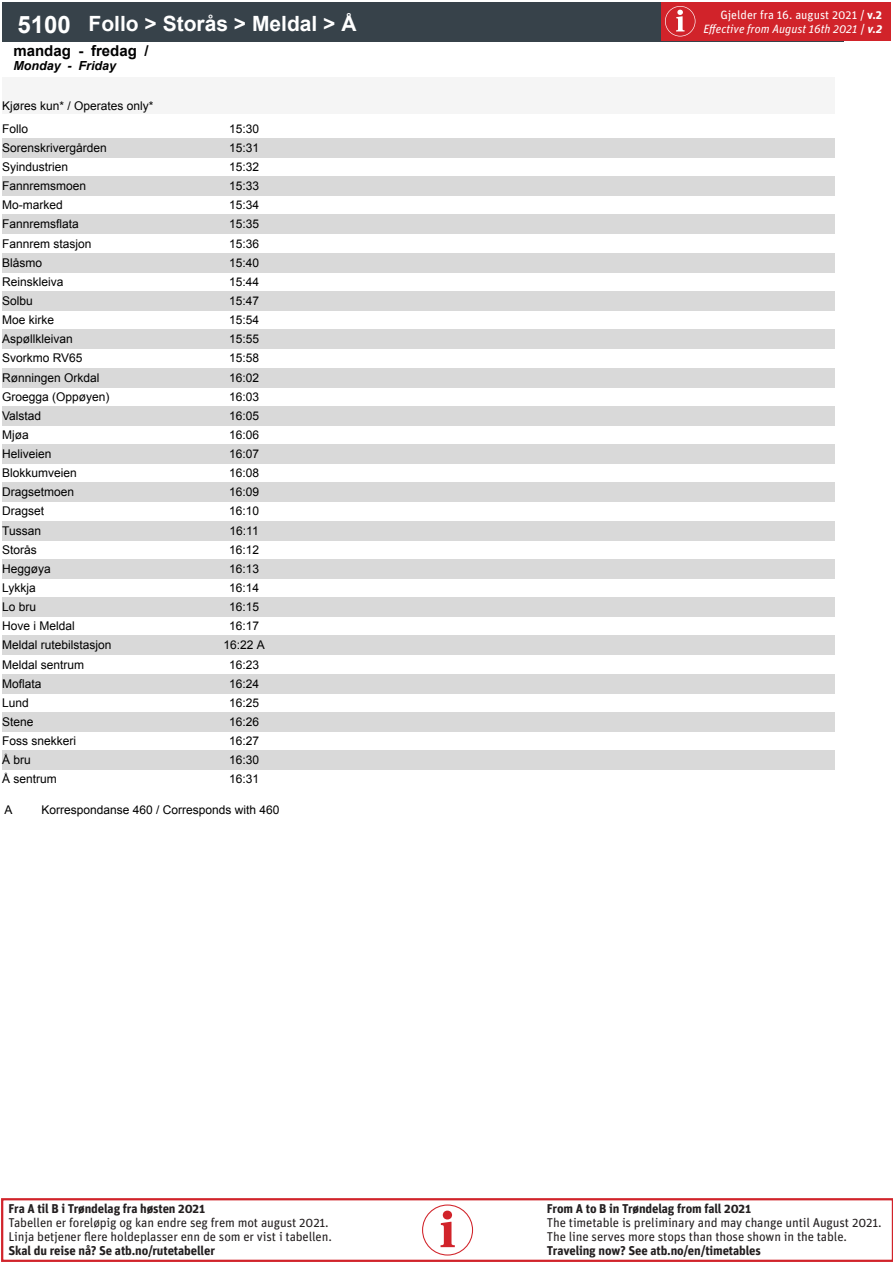
<style>
.page{position:relative;width:893px;height:1263px;background:#fff}
.page>*{position:absolute;margin:0;border:0;box-sizing:border-box;transform-origin:0 0}
.t1{font:700 21px "Arial";color:#fff}
.t2{font:700 15px "Arial";color:#000}
.t3{font:12.75px/14.2px "Unit OT";letter-spacing:-.01em;color:#231f20}
.t4{font:700 12.75px "Unit OT";letter-spacing:-.01em;color:#231f20}
.t5{font:italic 700 12.45px "Arial";color:#000}
.t6{font:12px/22.5px "Arial";color:#000}
.t7{font:italic 12px/14.4px "Unit Pro";color:#fff;text-align:right}
.s1{font-size:24px}
.s2{font-style:normal}
.s3{font-weight:700;font-style:normal}
.s4{font-weight:700}
</style>
<div class="page">
<div style="left:2px;top:138px;width:833px;height:20px;background:#d9d9d9"></div>
<div style="left:2px;top:177px;width:833px;height:19px;background:#d9d9d9"></div>
<div style="left:2px;top:215px;width:833px;height:19px;background:#d9d9d9"></div>
<div style="left:2px;top:253px;width:833px;height:19px;background:#d9d9d9"></div>
<div style="left:2px;top:291px;width:833px;height:20px;background:#d9d9d9"></div>
<div style="left:2px;top:330px;width:833px;height:19px;background:#d9d9d9"></div>
<div style="left:2px;top:368px;width:833px;height:19px;background:#d9d9d9"></div>
<div style="left:2px;top:406px;width:833px;height:19px;background:#d9d9d9"></div>
<div style="left:2px;top:444px;width:833px;height:20px;background:#d9d9d9"></div>
<div style="left:2px;top:483px;width:833px;height:19px;background:#d9d9d9"></div>
<div style="left:2px;top:521px;width:833px;height:19px;background:#d9d9d9"></div>
<div style="left:2px;top:559px;width:833px;height:19px;background:#d9d9d9"></div>
<div style="left:2px;top:598px;width:833px;height:19px;background:#d9d9d9"></div>
<div style="left:2px;top:636px;width:833px;height:19px;background:#d9d9d9"></div>
<div style="left:2px;top:674px;width:833px;height:19px;background:#d9d9d9"></div>
<div style="left:2px;top:712px;width:833px;height:19px;background:#d9d9d9"></div>
<div style="left:2px;top:751px;width:833px;height:19px;background:#d9d9d9"></div>
<div style="left:2px;top:78px;width:214px;height:36px;background:#f5f5f5"></div>
<div style="left:216px;top:78px;width:56px;height:36px;background:#f5f5f5"></div>
<div style="left:272px;top:78px;width:57px;height:36px;background:#f5f5f5"></div>
<div style="left:329px;top:78px;width:56px;height:36px;background:#f5f5f5"></div>
<div style="left:385px;top:78px;width:56px;height:36px;background:#f5f5f5"></div>
<div style="left:441px;top:78px;width:56px;height:36px;background:#f5f5f5"></div>
<div style="left:497px;top:78px;width:57px;height:36px;background:#f5f5f5"></div>
<div style="left:554px;top:78px;width:56px;height:36px;background:#f5f5f5"></div>
<div style="left:610px;top:78px;width:56px;height:36px;background:#f5f5f5"></div>
<div style="left:666px;top:78px;width:56px;height:36px;background:#f5f5f5"></div>
<div style="left:722px;top:78px;width:57px;height:36px;background:#f5f5f5"></div>
<div style="left:779px;top:78px;width:56px;height:36px;background:#f5f5f5"></div>
<div style="left:2px;top:2px;width:85px;height:40px;background:#37424a"></div>
<div style="left:87px;top:2px;width:757px;height:40px;background:#37424a"></div>
<svg style="left:1px;top:1198px;width:892px;height:64px"></svg>
<div style="left:661px;top:2px;width:230px;height:38px;background:#d1232a"></div>
<svg style="left:665px;top:6px;width:30px;height:30px"></svg>
<p class="t1" style="left:18px;top:9px;width:340px"><span class="s1">5100</span> Follo &gt; Storås &gt; Meldal &gt; Å</p>
<p class="t2" style="left:13px;top:40px;width:137px">mandag - fredag /</p>
<p class="t5" style="left:13px;top:57px;width:104px">Monday - Friday</p>
<p class="t6" style="left:2px;top:95px;width:153px">Kjøres kun* / Operates only*<br>Follo</p>
<p class="t6" style="left:229px;top:117px;width:32px">15:30</p>
<p class="t6" style="left:2px;top:136px;width:106px">Sorenskrivergården</p>
<p class="t6" style="left:229px;top:136px;width:32px">15:31</p>
<p class="t6" style="left:2px;top:155px;width:68px">Syindustrien</p>
<p class="t6" style="left:229px;top:155px;width:32px">15:32</p>
<p class="t6" style="left:2px;top:175px;width:86px">Fannremsmoen</p>
<p class="t6" style="left:229px;top:175px;width:32px">15:33</p>
<p class="t6" style="left:2px;top:194px;width:62px">Mo-marked</p>
<p class="t6" style="left:229px;top:194px;width:32px">15:34</p>
<p class="t6" style="left:2px;top:213px;width:78px">Fannremsflata</p>
<p class="t6" style="left:229px;top:213px;width:32px">15:35</p>
<p class="t6" style="left:2px;top:232px;width:91px">Fannrem stasjon</p>
<p class="t6" style="left:229px;top:232px;width:32px">15:36</p>
<p class="t6" style="left:2px;top:251px;width:41px">Blåsmo</p>
<p class="t6" style="left:229px;top:251px;width:32px">15:40</p>
<p class="t6" style="left:2px;top:270px;width:63px">Reinskleiva</p>
<p class="t6" style="left:229px;top:270px;width:32px">15:44</p>
<p class="t6" style="left:2px;top:289px;width:32px">Solbu</p>
<p class="t6" style="left:229px;top:289px;width:32px">15:47</p>
<p class="t6" style="left:2px;top:309px;width:53px">Moe kirke</p>
<p class="t6" style="left:229px;top:309px;width:32px">15:54</p>
<p class="t6" style="left:2px;top:328px;width:72px">Aspøllkleivan</p>
<p class="t6" style="left:229px;top:328px;width:32px">15:55</p>
<p class="t6" style="left:2px;top:347px;width:82px">Svorkmo RV65</p>
<p class="t6" style="left:229px;top:347px;width:32px">15:58</p>
<p class="t6" style="left:2px;top:366px;width:99px">Rønningen Orkdal</p>
<p class="t6" style="left:229px;top:366px;width:32px">16:02</p>
<p class="t6" style="left:2px;top:385px;width:109px">Groegga (Oppøyen)</p>
<p class="t6" style="left:229px;top:385px;width:32px">16:03</p>
<p class="t6" style="left:2px;top:404px;width:41px">Valstad</p>
<p class="t6" style="left:229px;top:404px;width:32px">16:05</p>
<p class="t6" style="left:2px;top:423px;width:28px">Mjøa</p>
<p class="t6" style="left:229px;top:423px;width:32px">16:06</p>
<p class="t6" style="left:2px;top:442px;width:51px">Heliveien</p>
<p class="t6" style="left:229px;top:442px;width:32px">16:07</p>
<p class="t6" style="left:2px;top:462px;width:76px">Blokkumveien</p>
<p class="t6" style="left:229px;top:462px;width:32px">16:08</p>
<p class="t6" style="left:2px;top:481px;width:74px">Dragsetmoen</p>
<p class="t6" style="left:229px;top:481px;width:32px">16:09</p>
<p class="t6" style="left:2px;top:500px;width:44px">Dragset</p>
<p class="t6" style="left:229px;top:500px;width:32px">16:10</p>
<p class="t6" style="left:2px;top:519px;width:40px">Tussan</p>
<p class="t6" style="left:230px;top:519px;width:31px">16:11</p>
<p class="t6" style="left:2px;top:538px;width:36px">Storås</p>
<p class="t6" style="left:229px;top:538px;width:32px">16:12</p>
<p class="t6" style="left:2px;top:557px;width:50px">Heggøya</p>
<p class="t6" style="left:229px;top:557px;width:32px">16:13</p>
<p class="t6" style="left:2px;top:576px;width:35px">Lykkja</p>
<p class="t6" style="left:229px;top:576px;width:32px">16:14</p>
<p class="t6" style="left:2px;top:596px;width:36px">Lo bru</p>
<p class="t6" style="left:229px;top:596px;width:32px">16:15</p>
<p class="t6" style="left:2px;top:615px;width:74px">Hove i Meldal</p>
<p class="t6" style="left:229px;top:615px;width:32px">16:17</p>
<p class="t6" style="left:2px;top:634px;width:111px">Meldal rutebilstasjon</p>
<p class="t6" style="left:223px;top:634px;width:43px">16:22 A</p>
<p class="t6" style="left:2px;top:653px;width:84px">Meldal sentrum</p>
<p class="t6" style="left:229px;top:653px;width:32px">16:23</p>
<p class="t6" style="left:2px;top:672px;width:41px">Moflata</p>
<p class="t6" style="left:229px;top:672px;width:32px">16:24</p>
<p class="t6" style="left:2px;top:691px;width:28px">Lund</p>
<p class="t6" style="left:229px;top:691px;width:32px">16:25</p>
<p class="t6" style="left:2px;top:710px;width:33px">Stene</p>
<p class="t6" style="left:229px;top:710px;width:32px">16:26</p>
<p class="t6" style="left:2px;top:729px;width:76px">Foss snekkeri</p>
<p class="t6" style="left:229px;top:729px;width:32px">16:27</p>
<p class="t6" style="left:2px;top:749px;width:30px">Å bru</p>
<p class="t6" style="left:229px;top:749px;width:32px">16:30</p>
<p class="t6" style="left:2px;top:768px;width:56px">Å sentrum</p>
<p class="t6" style="left:229px;top:768px;width:32px">16:31</p>
<p class="t6" style="left:4px;top:798px;width:10px">A</p>
<p class="t6" style="left:42px;top:798px;width:240px">Korrespondanse 460 / Corresponds with 460</p>
<p class="t4" style="left:9px;top:1200px;width:198px">Fra A til B i Trøndelag fra høsten 2021</p>
<p class="t3" style="left:9px;top:1215px;width:325px">Tabellen er foreløpig og kan endre seg frem mot august 2021.<br>Linja betjener flere holdeplasser enn de som er vist i tabellen.</p>
<p class="t4" style="left:9px;top:1243px;width:208px">Skal du reise nå? Se atb.no/rutetabeller</p>
<p class="t7" style="left:703px;top:7px;width:180px"><span class="s2">Gjelder fra 16. august 2021 /</span> <span class="s3">v.2<br></span>Effective from August 16th 2021 <span class="s2">/</span> <span class="s4">v.2</span></p>
<p class="t4" style="left:547px;top:1200px;width:206px">From A to B in Trøndelag from fall 2021</p>
<p class="t3" style="left:547px;top:1215px;width:336px">The timetable is preliminary and may change until August 2021.<br>The line serves more stops than those shown in the table.</p>
<p class="t4" style="left:547px;top:1243px;width:216px">Traveling now? See atb.no/en/timetables</p>
</div>
